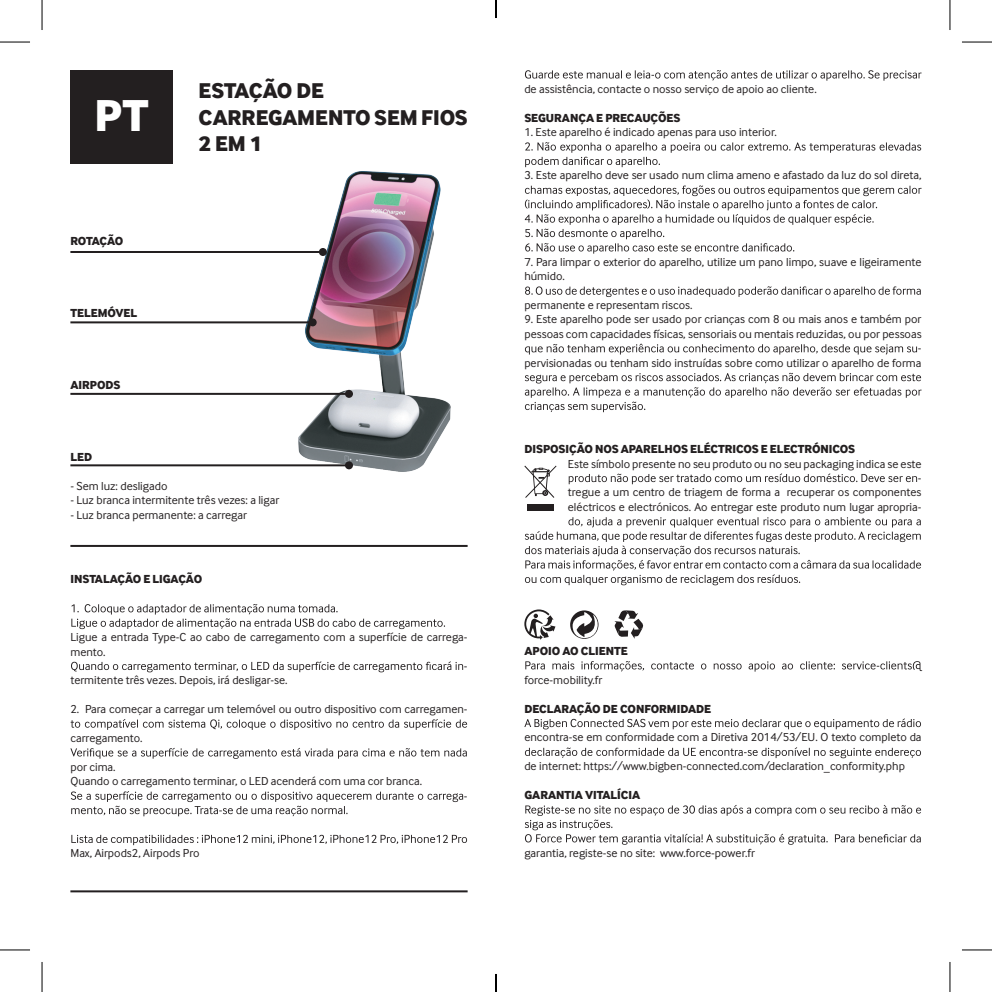
<style>
.page{position:relative;width:992px;height:992px;background:#fff}
.page>*{position:absolute;margin:0;border:0;box-sizing:border-box;transform-origin:0 0}
.t1{font:800 46px "Inter Face";color:#fff}
.t2{font:800 22px/26.4px "Inter Face";color:#231f20}
.t3{font:12px/14.4px "Inter Face";color:#231f20}
.t4{font:800 12px "Inter Face";color:#231f20}
.t5{font:800 12px "Inter Face";letter-spacing:-.03em;color:#231f20}
</style>
<div class="page">
<svg style="left:71px;top:604px;width:374px;height:25px"></svg>
<svg style="left:71px;top:661px;width:392px;height:11px"></svg>
<svg style="left:71px;top:719px;width:396px;height:10px"></svg>
<svg style="left:70px;top:747px;width:396px;height:11px"></svg>
<svg style="left:71px;top:791px;width:392px;height:25px"></svg>
<svg style="left:71px;top:834px;width:396px;height:10px"></svg>
<div style="left:527px;top:504px;width:26px;height:7px;background:#231f20"></div>
<svg style="left:524px;top:465px;width:32px;height:32px"></svg>
<div style="left:70px;top:70px;width:103px;height:94px;background:#231f20"></div>
<img style="left:276px;top:171px;width:175px;height:301px">
<hr style="left:70px;top:251px;width:253px;height:2px;background:#231f20">
<div style="left:319px;top:248px;width:8px;height:8px;background:#231f20;border-radius:50%"></div>
<hr style="left:70px;top:321px;width:242px;height:2px;background:#231f20">
<div style="left:308px;top:318px;width:8px;height:8px;background:#231f20;border-radius:50%"></div>
<hr style="left:70px;top:393px;width:279px;height:2px;background:#231f20">
<div style="left:345px;top:390px;width:8px;height:8px;background:#231f20;border-radius:50%"></div>
<hr style="left:70px;top:464px;width:279px;height:2px;background:#231f20">
<div style="left:345px;top:461px;width:8px;height:8px;background:#231f20;border-radius:50%"></div>
<svg style="left:525px;top:70px;width:396px;height:11px"></svg>
<svg style="left:525px;top:142px;width:395px;height:25px"></svg>
<svg style="left:524px;top:185px;width:397px;height:68px"></svg>
<svg style="left:525px;top:286px;width:395px;height:11px"></svg>
<svg style="left:524px;top:343px;width:392px;height:11px"></svg>
<svg style="left:524px;top:372px;width:397px;height:40px"></svg>
<svg style="left:568px;top:473px;width:348px;height:11px"></svg>
<svg style="left:524px;top:517px;width:396px;height:68px"></svg>
<svg style="left:525px;top:661px;width:396px;height:10px"></svg>
<svg style="left:524px;top:718px;width:396px;height:11px"></svg>
<svg style="left:524px;top:747px;width:396px;height:11px"></svg>
<svg style="left:525px;top:805px;width:395px;height:39px"></svg>
<hr style="left:70px;top:890px;width:397px;height:2px;background:#231f20">
<hr style="left:70px;top:544px;width:397px;height:2px;background:#231f20">
<svg style="left:570px;top:610px;width:29px;height:29px"></svg>
<svg style="left:614px;top:610px;width:30px;height:28px"></svg>
<svg style="left:524px;top:609px;width:31px;height:30px"></svg>
<hr style="left:0;top:42px;width:30px;height:1px;background:#000">
<hr style="left:961px;top:42px;width:30px;height:1px;background:#000">
<hr style="left:0;top:949px;width:30px;height:1px;background:#000">
<hr style="left:961px;top:949px;width:30px;height:1px;background:#000">
<hr style="left:42px;top:0;width:1px;height:30px;background:#000">
<hr style="left:42px;top:961px;width:1px;height:30px;background:#000">
<hr style="left:949px;top:0;width:1px;height:30px;background:#000">
<hr style="left:949px;top:961px;width:1px;height:30px;background:#000">
<svg style="left:495px;top:0;width:1px;height:18px"></svg>
<svg style="left:495px;top:974px;width:1px;height:17px"></svg>
<h1 class="t1" style="left:94px;top:88px;width:55px">PT</h1>
<p class="t5" style="left:70px;top:233px;width:54px">ROTAÇÃO</p>
<p class="t4" style="left:70px;top:305px;width:68px">TELEMÓVEL</p>
<p class="t4" style="left:70px;top:377px;width:52px">AIRPODS</p>
<h2 class="t2" style="left:198px;top:77px;width:270px">ESTAÇÃO DE<br>CARREGAMENTO SEM FIOS<br>2 EM 1</h2>
<p class="t4" style="left:70px;top:449px;width:23px">LED</p>
<p class="t3" style="left:70px;top:478px;width:99px">- Sem luz: desligado</p>
<p class="t3" style="left:70px;top:492px;width:210px">- Luz branca intermitente três vezes: a ligar</p>
<p class="t3" style="left:70px;top:507px;width:178px">- Luz branca permanente: a carregar</p>
<p class="t4" style="left:70px;top:572px;width:133px">INSTALAÇÃO E LIGAÇÃO</p>
<p class="t3" style="left:70px;top:629px;width:398px">Ligue a entrada Type-C ao cabo de carregamento com a superfície de carrega-</p>
<p class="t3" style="left:70px;top:644px;width:37px">mento.</p>
<p class="t3" style="left:464px;top:658px;width:5px">-</p>
<p class="t3" style="left:70px;top:672px;width:219px">termitente três vezes. Depois, irá desligar-se.</p>
<p class="t3" style="left:70px;top:701px;width:398px">2. Para começar a carregar um telemóvel ou outro dispositivo com carregamen-</p>
<p class="t3" style="left:70px;top:730px;width:74px">carregamento.</p>
<p class="t3" style="left:70px;top:759px;width:353px">por cima.<br>Quando o carregamento terminar, o LED acenderá com uma cor branca.</p>
<p class="t3" style="left:464px;top:788px;width:5px">-</p>
<p class="t3" style="left:70px;top:845px;width:131px">Max, Airpods2, Airpods Pro</p>
<p class="t3" style="left:524px;top:81px;width:294px">de assistência, contacte o nosso serviço de apoio ao cliente.</p>
<p class="t4" style="left:524px;top:110px;width:158px">SEGURANÇA E PRECAUÇÕES</p>
<p class="t3" style="left:524px;top:125px;width:254px">1. Este aparelho é indicado apenas para uso interior.</p>
<p class="t3" style="left:524px;top:168px;width:398px">3. Este aparelho deve ser usado num clima ameno e afastado da luz do sol direta,</p>
<p class="t3" style="left:524px;top:254px;width:398px">7. Para limpar o exterior do aparelho, utilize um pano limpo, suave e ligeiramente húmido.</p>
<p class="t3" style="left:524px;top:297px;width:170px">permanente e representam riscos.</p>
<p class="t3" style="left:524px;top:312px;width:398px;text-align:right">9. Este aparelho pode ser usado por crianças com 8 ou mais anos e também por pessoas com capacidades físicas, sensoriais ou mentais reduzidas, ou por pessoas -<br>pervisionadas ou tenham sido instruídas sobre como utilizar o aparelho de forma</p>
<p class="t4" style="left:524px;top:441px;width:332px">DISPOSIÇÃO NOS APARELHOS ELÉCTRICOS E ELECTRÓNICOS</p>
<p class="t3" style="left:567px;top:456px;width:355px;text-align:right">Este símbolo presente no seu produto ou no seu packaging indica se este -<br>tregue a um centro de triagem de forma a recuperar os componentes eléctricos e electrónicos. Ao entregar este produto num lugar apropria-</p>
<p class="t4" style="left:524px;top:643px;width:105px">APOIO AO CLIENTE</p>
<p class="t3" style="left:524px;top:672px;width:79px">force-mobility.fr</p>
<p class="t4" style="left:524px;top:701px;width:188px">DECLARAÇÃO DE CONFORMIDADE</p>
<p class="t3" style="left:524px;top:729px;width:398px">encontra-se em conformidade com a Diretiva 2014/53/EU. O texto completo da</p>
<p class="t3" style="left:524px;top:758px;width:382px">de internet: https://www.bigben-connected.com/declaration_conformity.php</p>
<p class="t4" style="left:524px;top:787px;width:117px">GARANTIA VITALÍCIA</p>
<p class="t3" style="left:524px;top:845px;width:232px">garantia, registe-se no site: www.force-power.fr</p>
</div>
